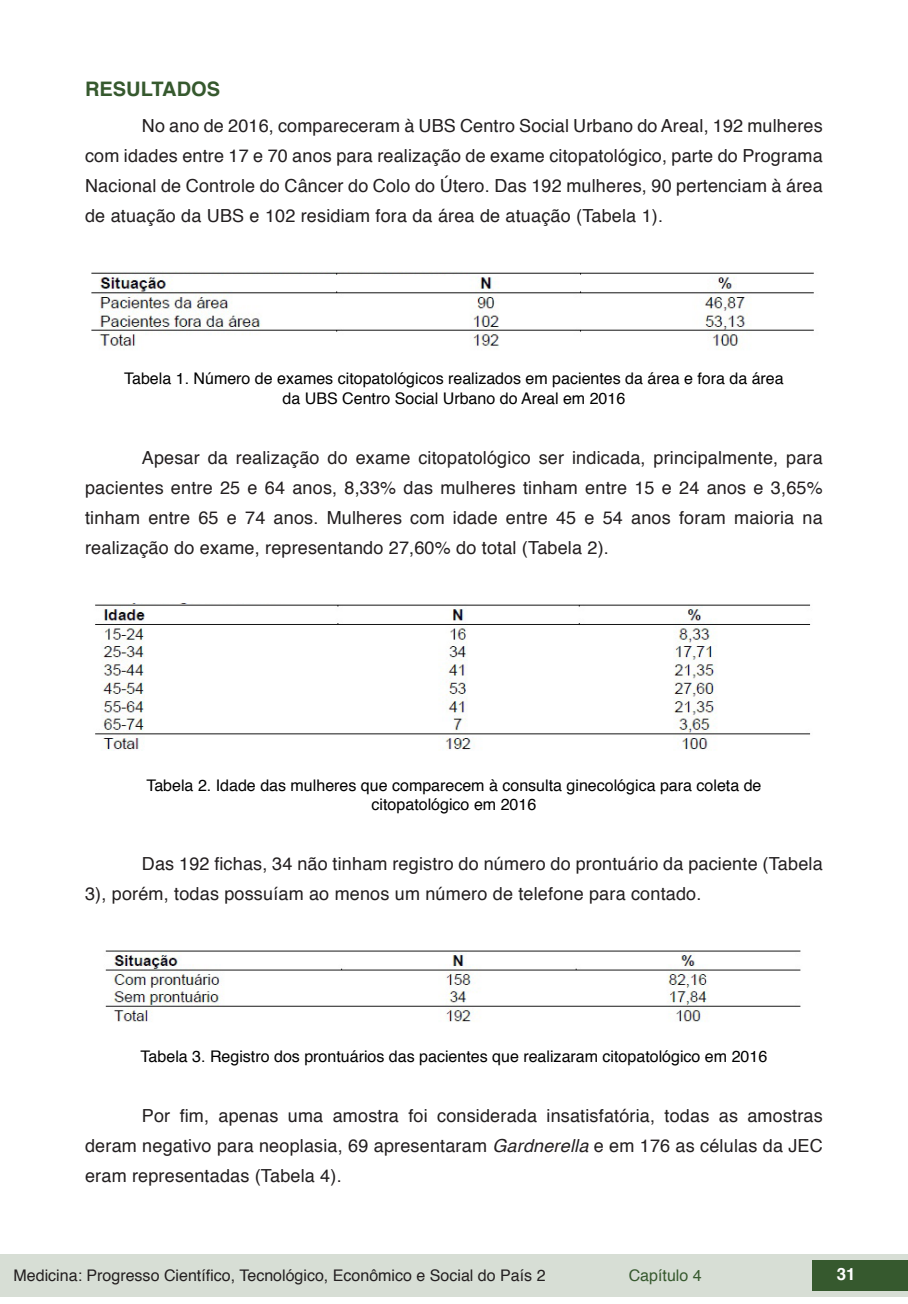
<style>
.page{position:relative;width:908px;height:1304px;background:#fff}
.page>*{position:absolute;margin:0;border:0;box-sizing:border-box;transform-origin:0 0}
.TITULOS{font:700 20px "Helvetica";color:#36592e}
.txt{font:18px/30px "Helvetica";letter-spacing:.01em;color:#231f20;text-align:justify}
.t1{font:700 16.8px "Helvetica";color:#fff}
.imagens_graf_tab{font:16px/19.2px "Helvetica";color:#000;text-align:center}
.t2{font:16px "Helvetica";color:#231f20}
.t3{font:16px "Helvetica";color:#36592e}
.s1{font-style:italic}
</style>
<div class="page">
<div style="left:0;top:1254px;width:906px;height:43px;background:#d7ded5"></div>
<div style="left:812px;top:1261px;width:95px;height:30px;background:#36592e"></div>
<img style="left:91px;top:272px;width:723px;height:78px">
<img style="left:95px;top:604px;width:716px;height:146px">
<img style="left:105px;top:950px;width:696px;height:72px">
<p class="TITULOS" style="left:85px;top:73px;width:136px">RESULTADOS</p>
<p class="txt" style="left:85px;top:111px;width:738px;text-indent:57px">No ano de 2016, compareceram à UBS Centro Social Urbano do Areal, 192 mulheres com idades entre 17 e 70 anos para realização de exame citopatológico, parte do Programa Nacional de Controle do Câncer do Colo do Útero. Das 192 mulheres, 90 pertenciam à área de atuação da UBS e 102 residiam fora da área de atuação (Tabela 1).</p>
<p class="imagens_graf_tab" style="left:124px;top:370px;width:660px">Tabela 1. Número de exames citopatológicos realizados em pacientes da área e fora da área da UBS Centro Social Urbano do Areal em 2016</p>
<p class="txt" style="left:85px;top:443px;width:738px;text-indent:57px">Apesar da realização do exame citopatológico ser indicada, principalmente, para pacientes entre 25 e 64 anos, 8,33% das mulheres tinham entre 15 e 24 anos e 3,65% tinham entre 65 e 74 anos. Mulheres com idade entre 45 e 54 anos foram maioria na realização do exame, representando 27,60% do total (Tabela 2).</p>
<p class="imagens_graf_tab" style="left:146px;top:776px;width:616px">Tabela 2. Idade das mulheres que comparecem à consulta ginecológica para coleta de citopatológico em 2016</p>
<p class="txt" style="left:85px;top:849px;width:738px;text-indent:57px">Das 192 fichas, 34 não tinham registro do número do prontuário da paciente (Tabela<br>3), porém, todas possuíam ao menos um número de telefone para contado.</p>
<p class="imagens_graf_tab" style="left:140px;top:1047px;width:628px">Tabela 3. Registro dos prontuários das pacientes que realizaram citopatológico em 2016</p>
<p class="txt" style="left:85px;top:1101px;width:738px;text-indent:57px">Por fim, apenas uma amostra foi considerada insatisfatória, todas as amostras deram negativo para neoplasia, 69 apresentaram <span class="s1">Gardnerella</span> e em 176 as células da JEC eram representadas (Tabela 4).</p>
<p class="t2" style="left:14px;top:1263px;width:533px">Medicina: Progresso Científico, Tecnológico, Econômico e Social do País 2</p>
<p class="t3" style="left:628px;top:1263px;width:74px">Capítulo 4</p>
<p class="t1" style="left:836px;top:1261px;width:20px">31</p>
</div>
